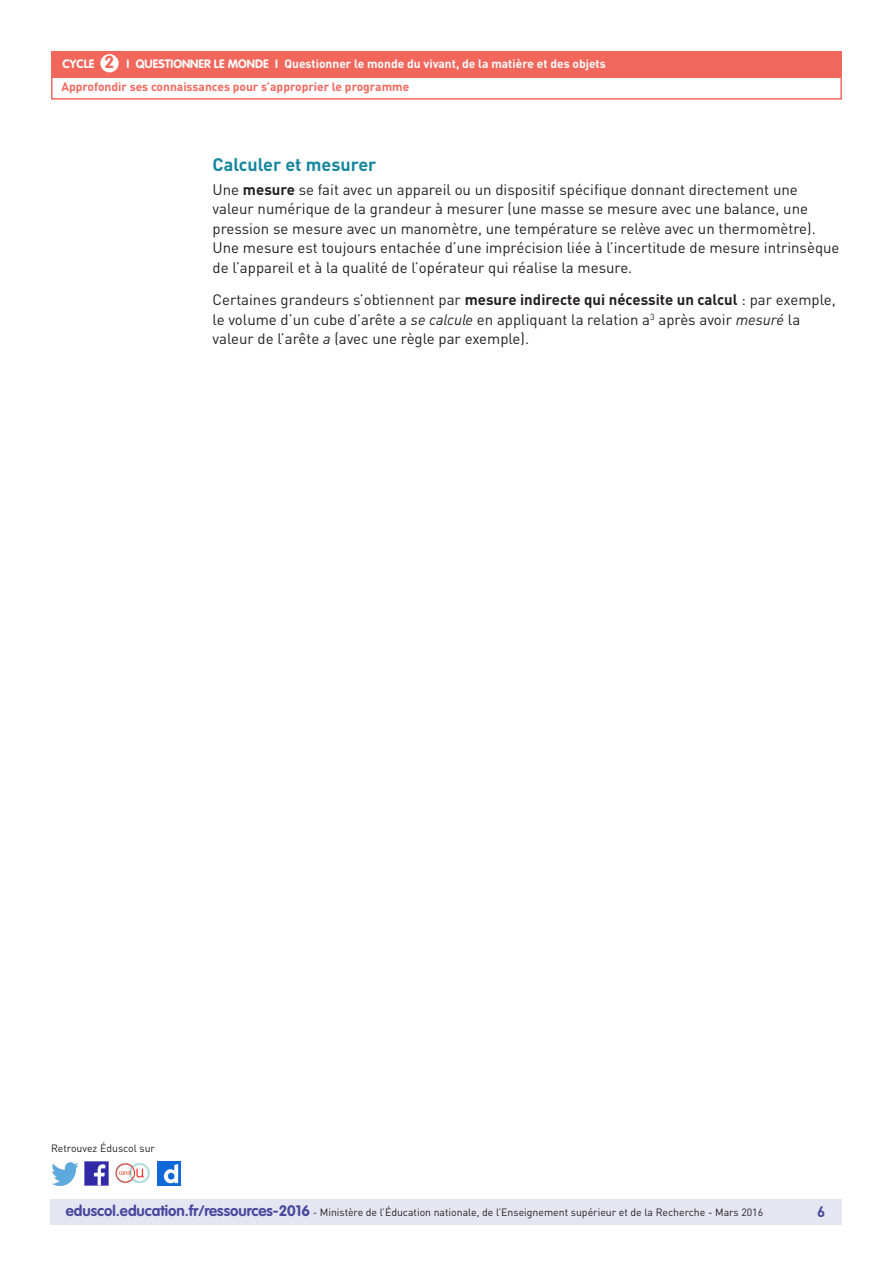
<style>
.page{position:relative;width:893px;height:1263px;background:#fff}
.page>*{position:absolute;margin:0;border:0;box-sizing:border-box;transform-origin:0 0}
._04_Titre_de_niveau{font:700 18px "DIN Pro";color:#16879f}
.t1{font:700 17.25px "VAG Rounded Std";color:#f2675c}
._06_Texte_courant{font:15px/19.5px "DIN Pro";color:#231f20}
.t2{font:700 15px "DIN Pro";color:#4a489e}
.t3{font:700 12px "DIN Pro";color:#f2675c}
.t4{font:700 12px "DIN Pro";color:#fff}
.t5{font:700 12px "VAG Rounded Std";color:#fff}
.t6{font:10.5px "DIN Pro";color:#231f20}
.s1{font-weight:700}
.s2{font-style:italic}
.s3{font-family:"VAG Rounded Std";font-weight:700;font-size:15px;color:#4a489e}
</style>
<div class="page">
<div style="left:50px;top:1199px;width:791px;height:26px;background:#e6e5f2"></div>
<div style="left:51px;top:51px;width:791px;height:27px;background:#f2675c"></div>
<div style="left:100px;top:54px;width:19px;height:18px;background:#fff;border-radius:50%"></div>
<div style="left:51px;top:75px;width:791px;height:25px;border:2px solid #f2675c"></div>
<img style="left:85px;top:1162px;width:23px;height:23px">
<img style="left:51px;top:1163px;width:28px;height:22px">
<img style="left:158px;top:1162px;width:22px;height:23px">
<img style="left:115px;top:1163px;width:35px;height:21px">
<p class="t1" style="left:105px;top:52px;width:11px">2</p>
<p class="t4" style="left:284px;top:56px;width:323px">Questionner le monde du vivant, de la matière et des objets</p>
<p class="t3" style="left:61px;top:79px;width:349px">Approfondir ses connaissances pour s’approprier le programme</p>
<p class="t5" style="left:63px;top:57px;width:33px">CYCLE</p>
<p class="t5" style="left:127px;top:57px;width:153px">I QUESTIONNER LE MONDE I</p>
<p class="_04_Titre_de_niveau" style="left:213px;top:153px;width:165px">Calculer et mesurer</p>
<p class="_06_Texte_courant" style="left:213px;top:179px;width:628px">Une <span class="s1">mesure</span> se fait avec un appareil ou un dispositif spécifique donnant directement une valeur numérique de la grandeur à mesurer (une masse se mesure avec une balance, une pression se mesure avec un manomètre, une température se relève avec un thermomètre).<br>Une mesure est toujours entachée d’une imprécision liée à l’incertitude de mesure intrinsèque de l’appareil et à la qualité de l’opérateur qui réalise la mesure.</p>
<p class="_06_Texte_courant" style="left:213px;top:290px;width:625px">Certaines grandeurs s’obtiennent par <span class="s1">mesure indirecte qui nécessite un calcul</span> : par exemple, le volume d’un cube d’arête a <span class="s2">se calcule</span> en appliquant la relation a<sup>3</sup> après avoir <span class="s2">mesuré</span> la valeur de l’arête <span class="s2">a</span> (avec une règle par exemple).</p>
<p class="t6" style="left:51px;top:1141px;width:106px">Retrouvez Éduscol sur</p>
<p class="t6" style="left:66px;top:1205px;width:699px"><span class="s3">eduscol.education.fr/ressources-2016</span> - Ministère de l’Éducation nationale, de l’Enseignement supérieur et de la Recherche - Mars 2016</p>
<p class="t2" style="left:817px;top:1201px;width:10px">6</p>
</div>
